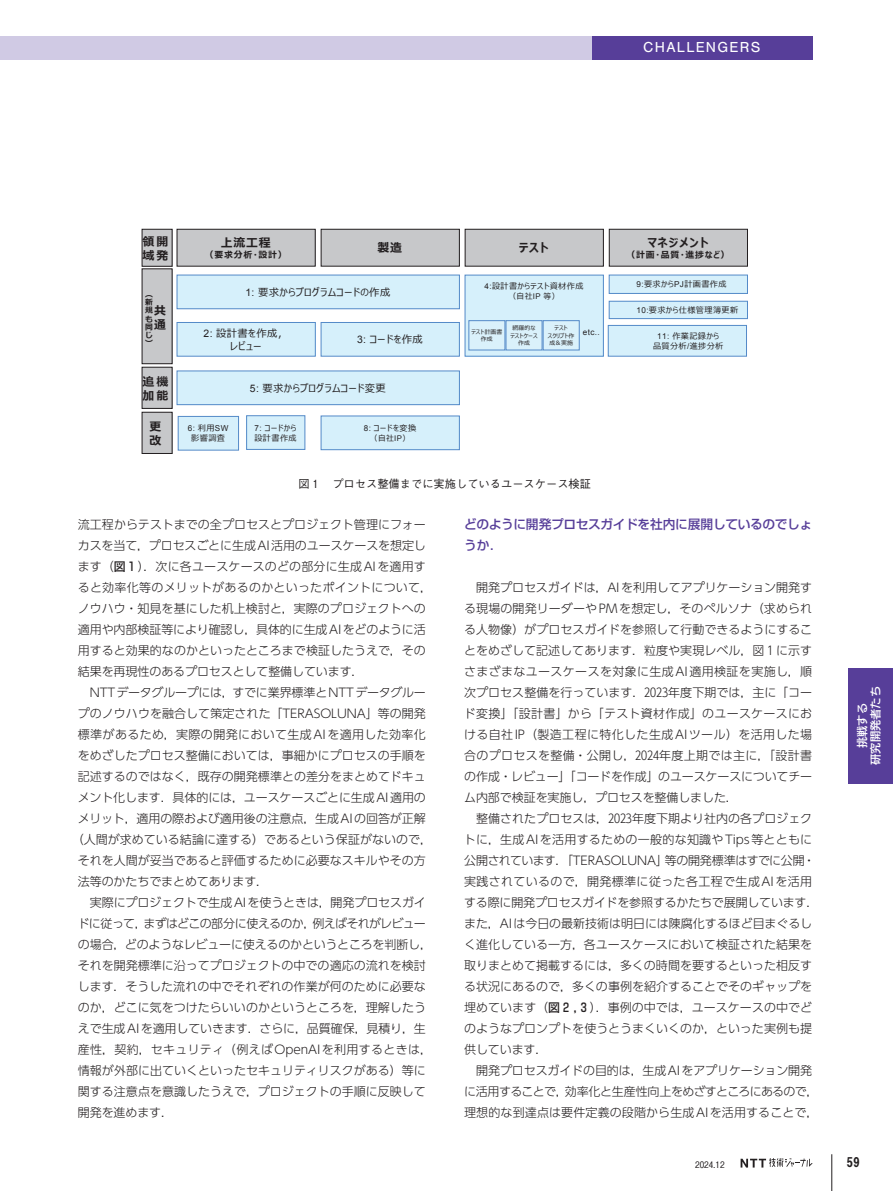
<style>
.page{position:relative;width:893px;height:1191px;background:#fff}
.page>*{position:absolute;margin:0;border:0;box-sizing:border-box;transform-origin:0 0}
.t1{font:15px "Nimbus San";letter-spacing:.09em;color:#fff}
.t2{font:13.5px "Midashi Go Pro MB31";color:#231f20}
.t3{font:500 12.75px/21px "Shin Go Pr 6";letter-spacing:-.035em;color:#573e99}
.t4{font:300 12px/21px "UD Shin Go Pr 6";color:#231f20}
.t5{font:300 12px "UD Shin Go Pr 6";letter-spacing:-.06em;color:#231f20}
.t6{font:300 12px "UD Shin Go Pr 6";letter-spacing:.025em;color:#231f20}
.t7{font:300 12px "UD Shin Go Pr 6";letter-spacing:-.02em;color:#231f20}
.t8{font:300 12px "UD Shin Go Pr 6";letter-spacing:.03em;color:#231f20}
.t9{font:700 11.85px/14.1px "Meiryo UI";letter-spacing:.065em;color:#231f20}
.t10{font:500 11.25px "Gothic BBB Pr 6";color:#231f20}
.t11{font:11.25px/13.5px "New Rodin Pro DB";color:#fff;text-align:center}
.t12{font:10.35px/12.5px "Meiryo UI";letter-spacing:.035em;color:#231f20;text-align:center}
.t13{font:500 9px "Gothic BBB Pro";color:#231f20}
.t14{font:700 8.85px "Meiryo UI";letter-spacing:.085em;color:#231f20}
.t15{font:8.1px/9.8px "Meiryo UI";letter-spacing:.045em;color:#231f20;text-align:center}
.t16{font:8.1px "Arial";color:#231f20}
.t17{font:7.8px "Meiryo UI";color:#231f20}
.t18{font:700 7.8px/8.1px "Meiryo UI";color:#231f20;text-align:justify}
.t19{font:5.85px/7.1px "Meiryo UI";color:#231f20;text-align:center}
.s1{font-family:"Arial"}
.s2{font-family:"Meiryo UI"}
.s3{font-family:"Shin Go Pr 6";font-weight:500}
</style>
<div class="page">
<svg style="left:741px;top:1158px;width:72px;height:9px"></svg>
<hr style="left:831px;top:1154px;width:1px;height:37px;background:#231f20">
<div style="left:848px;top:668px;width:45px;height:115px;background:#573e99"></div>
<div style="left:591px;top:36px;width:221px;height:24px;background:#573e99"></div>
<div style="left:0;top:36px;width:591px;height:24px;background:#d0cae4"></div>
<div style="left:142px;top:269px;width:30px;height:95px;background:#c7c8ca"></div>
<div style="left:142px;top:367px;width:30px;height:41px;background:#c7c8ca"></div>
<div style="left:142px;top:367px;width:31px;height:42px;border:1px solid #231f20"></div>
<div style="left:177px;top:229px;width:138px;height:37px;background:#c7c8ca"></div>
<div style="left:177px;top:229px;width:139px;height:38px;border:1px solid #231f20"></div>
<div style="left:321px;top:229px;width:138px;height:37px;background:#c7c8ca"></div>
<div style="left:321px;top:229px;width:139px;height:38px;border:1px solid #231f20"></div>
<div style="left:465px;top:229px;width:138px;height:37px;background:#c7c8ca"></div>
<div style="left:465px;top:229px;width:139px;height:38px;border:1px solid #231f20"></div>
<div style="left:609px;top:229px;width:138px;height:37px;background:#c7c8ca"></div>
<div style="left:609px;top:229px;width:139px;height:38px;border:1px solid #231f20"></div>
<div style="left:177px;top:322px;width:138px;height:34px;background:#d6f0fb"></div>
<div style="left:177px;top:322px;width:139px;height:34px;border:1px solid #548ac8"></div>
<div style="left:321px;top:322px;width:138px;height:34px;background:#d6f0fb"></div>
<div style="left:321px;top:322px;width:139px;height:34px;border:1px solid #548ac8"></div>
<div style="left:177px;top:371px;width:282px;height:34px;background:#d6f0fb"></div>
<div style="left:177px;top:371px;width:283px;height:34px;border:1px solid #548ac8"></div>
<div style="left:142px;top:412px;width:30px;height:41px;background:#c7c8ca"></div>
<div style="left:142px;top:412px;width:31px;height:42px;border:1px solid #231f20"></div>
<div style="left:142px;top:229px;width:30px;height:37px;background:#c7c8ca"></div>
<div style="left:142px;top:229px;width:31px;height:38px;border:1px solid #231f20"></div>
<div style="left:321px;top:416px;width:138px;height:34px;background:#d6f0fb"></div>
<div style="left:321px;top:416px;width:139px;height:34px;border:1px solid #548ac8"></div>
<div style="left:177px;top:275px;width:282px;height:34px;background:#d6f0fb"></div>
<div style="left:177px;top:275px;width:283px;height:34px;border:1px solid #548ac8"></div>
<div style="left:465px;top:275px;width:138px;height:81px;background:#d6f0fb"></div>
<div style="left:465px;top:275px;width:139px;height:81px;border:1px solid #548ac8"></div>
<div style="left:506px;top:321px;width:36px;height:29px;background:#daf1fb"></div>
<div style="left:506px;top:320px;width:36px;height:30px;border:1px solid #548ac8"></div>
<div style="left:543px;top:321px;width:36px;height:29px;background:#daf1fb"></div>
<div style="left:543px;top:320px;width:36px;height:30px;border:1px solid #548ac8"></div>
<div style="left:469px;top:321px;width:36px;height:29px;background:#daf1fb"></div>
<div style="left:469px;top:320px;width:36px;height:30px;border:1px solid #548ac8"></div>
<div style="left:609px;top:275px;width:138px;height:18px;background:#d6f0fb"></div>
<div style="left:609px;top:275px;width:139px;height:19px;border:1px solid #548ac8"></div>
<div style="left:609px;top:301px;width:138px;height:17px;background:#d6f0fb"></div>
<div style="left:609px;top:301px;width:139px;height:18px;border:1px solid #548ac8"></div>
<div style="left:608px;top:325px;width:138px;height:31px;background:#d6f0fb"></div>
<div style="left:608px;top:325px;width:139px;height:31px;border:1px solid #548ac8"></div>
<div style="left:178px;top:416px;width:61px;height:34px;background:#d6f0fb"></div>
<div style="left:178px;top:416px;width:61px;height:34px;border:1px solid #548ac8"></div>
<div style="left:247px;top:416px;width:58px;height:33px;background:#d6f0fb"></div>
<div style="left:246px;top:415px;width:59px;height:35px;border:1px solid #548ac8"></div>
<p class="t1" style="left:643px;top:39px;width:119px">CHALLENGERS</p>
<p class="t9" style="left:142px;top:235px;width:28px">領開域発</p>
<p class="t18" style="left:145px;top:290px;width:9px">（新規も同じ）</p>
<p class="t9" style="left:142px;top:375px;width:28px">追機加能</p>
<p class="t9" style="left:154px;top:304px;width:13px">共通</p>
<p class="t9" style="left:150px;top:420px;width:13px">更改</p>
<p class="t9" style="left:221px;top:236px;width:51px">上流工程</p>
<p class="t14" style="left:205px;top:249px;width:83px">（要求分析・設計）</p>
<p class="t9" style="left:378px;top:241px;width:26px">製造</p>
<p class="t9" style="left:519px;top:241px;width:31px">テスト</p>
<p class="t9" style="left:647px;top:236px;width:62px">マネジメント</p>
<p class="t14" style="left:626px;top:249px;width:104px">（計画・品質・進捗など）</p>
<p class="t12" style="left:245px;top:286px;width:146px"><span class="s1">1:</span> 要求からプログラムコードの作成</p>
<p class="t12" style="left:204px;top:327px;width:86px"><span class="s1">2:</span> 設計書を作成，レビュー</p>
<p class="t12" style="left:357px;top:334px;width:67px"><span class="s1">3:</span> コードを作成</p>
<p class="t12" style="left:250px;top:382px;width:138px"><span class="s1">5:</span> 要求からプログラムコード変更</p>
<p class="t16" style="left:188px;top:423px;width:42px">6: <span class="s2">利用</span>SW</p>
<p class="t15" style="left:191px;top:434px;width:35px">影響調査</p>
<p class="t15" style="left:254px;top:423px;width:44px;text-align:left"><span class="s1">7:</span> コードから設計書作成</p>
<p class="t15" style="left:364px;top:424px;width:54px"><span class="s1">8:</span> コードを変換</p>
<p class="t17" style="left:370px;top:432px;width:42px">（自社<span class="s1">IP</span>）</p>
<p class="t15" style="left:484px;top:282px;width:100px"><span class="s1">4:</span>設計書からテスト資材作成</p>
<p class="t17" style="left:508px;top:290px;width:53px">（自社<span class="s1">IP</span> 等）</p>
<p class="t19" style="left:510px;top:325px;width:29px">網羅的なテストケース作成</p>
<p class="t19" style="left:548px;top:325px;width:28px">テスト<br>スクリプト作成＆実施</p>
<p class="t19" style="left:471px;top:329px;width:33px">テスト計画書作成</p>
<p class="t16" style="left:583px;top:326px;width:18px">etc..</p>
<p class="t10" style="left:299px;top:474px;width:294px">図 1 　プロセス整備までに実施しているユースケース検証</p>
<p class="t15" style="left:637px;top:280px;width:91px"><span class="s1">9:</span>要求から<span class="s1">PJ</span>計画書作成</p>
<p class="t15" style="left:637px;top:305px;width:103px"><span class="s1">10:</span>要求から仕様管理簿更新</p>
<p class="t15" style="left:653px;top:331px;width:72px"><span class="s1">11:</span> 作業記録から品質分析<span class="s1">/</span>進捗分析</p>
<p class="t4" style="left:78px;top:513px;width:356px">流工程からテストまでの全プロセスとプロジェクト管理にフォーカスを当て，プロセスごとに生成AI活用のユースケースを想定します（<span class="s3">図 1</span> ）．次に各ユースケースのどの部分に生成AIを適用すると効率化等のメリットがあるのかといったポイントについて，ノウハウ・知見を基にした机上検討と，実際のプロジェクトへの適用や内部検証等により確認し，具体的に生成AIをどのように活用すると効果的なのかといったところまで検証したうえで，その結果を再現性のあるプロセスとして整備しています．</p>
<p class="t7" style="left:90px;top:682px;width:338px">NTTデータグループには，すでに業界標準とNTTデータグルー</p>
<p class="t4" style="left:78px;top:702px;width:350px">プのノウハウを融合して策定された「TERASOLUNA」等の開発</p>
<p class="t8" style="left:78px;top:724px;width:350px">標準があるため，実際の開発において生成AIを適用した効率化</p>
<p class="t4" style="left:78px;top:744px;width:350px">をめざしたプロセス整備においては，事細かにプロセスの手順を</p>
<p class="t4" style="left:78px;top:765px;width:350px">記述するのではなく，既存の開発標準との差分をまとめてドキュ</p>
<p class="t4" style="left:78px;top:786px;width:350px">メント化します．具体的には，ユースケースごとに生成AI適用の</p>
<p class="t4" style="left:78px;top:807px;width:350px">メリット，適用の際および適用後の注意点，生成AIの回答が正解</p>
<p class="t4" style="left:72px;top:828px;width:362px">（人間が求めている結論に達する）であるという保証がないので，</p>
<p class="t4" style="left:78px;top:849px;width:350px">それを人間が妥当であると評価するために必要なスキルやその方</p>
<p class="t4" style="left:78px;top:870px;width:192px">法等のかたちでまとめてあります．</p>
<p class="t4" style="left:90px;top:891px;width:338px">実際にプロジェクトで生成AIを使うときは，開発プロセスガイ</p>
<p class="t5" style="left:78px;top:913px;width:350px">ドに従って，まずはどこの部分に使えるのか，例えばそれがレビュー</p>
<p class="t4" style="left:78px;top:933px;width:356px">の場合，どのようなレビューに使えるのかというところを判断し，</p>
<p class="t4" style="left:78px;top:954px;width:350px">それを開発標準に沿ってプロジェクトの中での適応の流れを検討</p>
<p class="t4" style="left:78px;top:975px;width:350px">します．そうした流れの中でそれぞれの作業が何のために必要な</p>
<p class="t4" style="left:78px;top:996px;width:350px">のか，どこに気をつけたらいいのかというところを，理解したう</p>
<p class="t4" style="left:78px;top:1017px;width:350px">えで生成AIを適用していきます．さらに，品質確保，見積り，生</p>
<p class="t6" style="left:78px;top:1039px;width:356px">産性，契約，セキュリティ（例えばOpenAIを利用するときは，</p>
<p class="t4" style="left:78px;top:1059px;width:350px">情報が外部に出ていくといったセキュリティリスクがある）等に</p>
<p class="t4" style="left:78px;top:1080px;width:350px">関する注意点を意識したうえで，プロジェクトの手順に反映して</p>
<p class="t4" style="left:78px;top:1101px;width:97px">開発を進めます．</p>
<p class="t3" style="left:464px;top:513px;width:349px">どのように開発プロセスガイドを社内に展開しているのでしょうか．</p>
<p class="t4" style="left:464px;top:576px;width:350px;text-align:justify;text-indent:12px">開発プロセスガイドは，AIを利用してアプリケーション開発する現場の開発リーダーやPMを想定し，そのペルソナ（求められる人物像）がプロセスガイドを参照して行動できるようにすることをめざして記述してあります．粒度や実現レベル，図 1 に示すさまざまなユースケースを対象に生成AI適用検証を実施し，順次プロセス整備を行っています．2023年度下期では，主に「コード変換」「設計書」から「テスト資材作成」のユースケースにおける自社IP（製造工程に特化した生成AIツール）を活用した場合のプロセスを整備・公開し，2024年度上期では主に，「設計書の作成・レビュー」「コードを作成」のユースケースについてチーム内部で検証を実施し，プロセスを整備しました．</p>
<p class="t4" style="left:464px;top:807px;width:356px;text-indent:12px">整備されたプロセスは，2023年度下期より社内の各プロジェクトに，生成AIを活用するための一般的な知識やTips等とともに公開されています．「TERASOLUNA」等の開発標準はすでに公開・実践されているので，開発標準に従った各工程で生成AIを活用する際に開発プロセスガイドを参照するかたちで展開しています．また，AIは今日の最新技術は明日には陳腐化するほど目まぐるしく進化している一方，各ユースケースにおいて検証された結果を取りまとめて掲載するには，多くの時間を要するといった相反する状況にあるので，多くの事例を紹介することでそのギャップを埋めています（<span class="s3">図 2 , 3</span> ）．事例の中では，ユースケースの中でどのようなプロンプトを使うとうまくいくのか，といった実例も提供しています．</p>
<p class="t4" style="left:464px;top:1059px;width:356px;text-align:center">開発プロセスガイドの目的は，生成AIをアプリケーション開発<br>に活用することで，効率化と生産性向上をめざすところにあるので，理想的な到達点は要件定義の段階から生成AIを活用することで，</p>
<p class="t11" style="left:854px;top:765px;width:80px;rotate:-90deg">挑戦する<br>研究開発者たち</p>
<p class="t13" style="left:695px;top:1157px;width:31px">2024.12</p>
<p class="t2" style="left:846px;top:1151px;width:15px">59</p>
</div>
